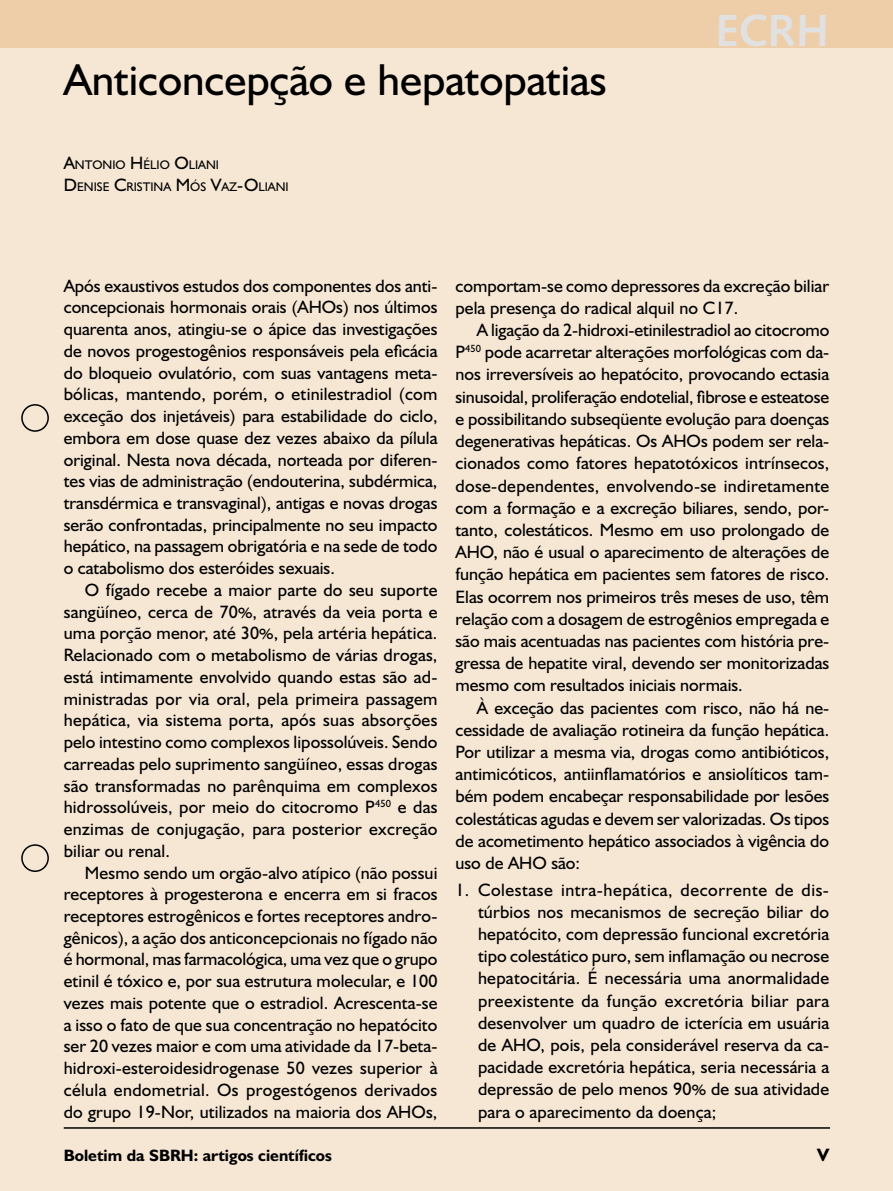
<style>
.page{position:relative;width:893px;height:1191px;background:#f6e6d4}
.page>*{position:absolute;margin:0;border:0;box-sizing:border-box;transform-origin:0 0}
.Titulo{font:45px "Humanist 521 BT";color:#000}
.t1{font:45px "Humanist 531 BT Bold A";color:#e1e1e1}
.Texto{font:18px/21.8px "Humanist 521 BT";color:#000;text-align:justify}
.t2{font:700 18px "Humanist 521 BT";color:#000}
.t3{font:700 16.5px "Humanist 521 BT";color:#000}
.Texto-2{font:12.6px "Humanist 521 BT";color:#000}
.s1{font-size:18px}
.s2{font-size:15px}
</style>
<div class="page">
<div style="left:0;top:0;width:893px;height:48px;background:#edcea9"></div>
<div style="left:21px;top:404px;width:28px;height:28px;border:2px solid #000;border-radius:50%"></div>
<div style="left:21px;top:844px;width:28px;height:28px;border:2px solid #000;border-radius:50%"></div>
<hr style="left:64px;top:1127px;width:766px;height:1px;background:#000">
<p class="Titulo" style="left:64px;top:51px;width:544px">Anticoncepção e hepatopatias</p>
<p class="Texto-2" style="left:64px;top:157px;width:157px"><span class="s1">A</span>NTONIO <span class="s1">H</span>ÉLIO <span class="s1">O</span>LIANI</p>
<p class="Texto-2" style="left:64px;top:179px;width:226px"><span class="s1">D</span>ENISE <span class="s1">C</span>RISTINA <span class="s1">M</span>ÓS <span class="s1">V</span>AZ<span class="s1">-O</span>LIANI</p>
<h1 class="t1" style="left:715px;top:2px;width:115px">ECRH</h1>
<p class="Texto" style="left:64px;top:274px;width:375px">Após exaustivos estudos dos componentes dos anti&shy;concepcionais hormonais orais (AHOs) nos últimos quarenta anos, atingiu-se o ápice das investigações de novos progestogênios responsáveis pela eficácia do bloqueio ovulatório, com suas vantagens meta&shy;bólicas, mantendo, porém, o etinilestradiol (com exceção dos injetáveis) para estabilidade do ciclo, embora em dose quase dez vezes abaixo da pílula original. Nesta nova década, norteada por diferen&shy;tes vias de administração (endouterina, subdérmica, transdérmica e transvaginal), antigas e novas drogas serão confrontadas, principalmente no seu impacto hepático, na passagem obrigatória e na sede de todo o catabolismo dos esteróides sexuais.</p>
<p class="Texto" style="left:64px;top:578px;width:375px;text-indent:21px">O fígado recebe a maior parte do seu suporte sangüíneo, cerca de 70<span class="s2">%</span>, através da veia porta e uma porção menor, até 30<span class="s2">%</span>, pela artéria hepática.<br>Relacionado com o metabolismo de várias drogas, está intimamente envolvido quando estas são ad&shy;ministradas por via oral, pela primeira passagem hepática, via sistema porta, após suas absorções pelo intestino como complexos lipossolúveis. Sendo carreadas pelo suprimento sangüíneo, essas drogas são transformadas no parênquima em complexos hidrossolúveis, por meio do citocromo P<sup>450</sup> e das enzimas de conjugação, para posterior excreção biliar ou renal.</p>
<p class="Texto" style="left:64px;top:861px;width:375px;text-indent:21px">Mesmo sendo um orgão-alvo atípico (não possui receptores à progesterona e encerra em si fracos receptores estrogênicos e fortes receptores andro&shy;gênicos), a ação dos anticoncepcionais no fígado não é hormonal, mas farmacológica, uma vez que o grupo etinil é tóxico e, por sua estrutura molecular, e 100 vezes mais potente que o estradiol. Acrescenta-se a isso o fato de que sua concentração no hepatócito ser 20 vezes maior e com uma atividade da 17-beta&shy;hidroxi-esteroidesidrogenase 50 vezes superior à célula endometrial. Os progestógenos derivados do grupo 19-Nor, utilizados na maioria dos AHOs,</p>
<p class="Texto" style="left:455px;top:274px;width:375px;line-height:22.2px">comportam-se como depressores da excreção biliar pela presença do radical alquil no C17.</p>
<p class="Texto" style="left:455px;top:318px;width:375px;line-height:22.2px;text-indent:21px">A ligação da 2-hidroxi-etinilestradiol ao citocromo P<sup>450</sup> pode acarretar alterações morfológicas com da&shy;nos irreversíveis ao hepatócito, provocando ectasia sinusoidal, proliferação endotelial, fibrose e esteatose e possibilitando subseqüente evolução para doenças degenerativas hepáticas. Os AHOs podem ser rela&shy;cionados como fatores hepatotóxicos intrínsecos, dose-dependentes, envolvendo-se indiretamente com a formação e a excreção biliares, sendo, por&shy;tanto, colestáticos. Mesmo em uso prolongado de AHO, não é usual o aparecimento de alterações de função hepática em pacientes sem fatores de risco.<br>Elas ocorrem nos primeiros três meses de uso, têm relação com a dosagem de estrogênios empregada e são mais acentuadas nas pacientes com história pre&shy;gressa de hepatite viral, devendo ser monitorizadas mesmo com resultados iniciais normais.</p>
<p class="Texto" style="left:455px;top:696px;width:375px;line-height:22.2px;text-indent:21px">À exceção das pacientes com risco, não há ne&shy;cessidade de avaliação rotineira da função hepática.<br>Por utilizar a mesma via, drogas como antibióticos, antimicóticos, antiinflamatórios e ansiolíticos tam&shy;bém podem encabeçar responsabilidade por lesões colestáticas agudas e devem ser valorizadas. Os tipos de acometimento hepático associados à vigência do uso de AHO são:</p>
<p class="Texto" style="left:478px;top:878px;width:353px;line-height:22.2px;text-indent:-22px">1. Colestase intra-hepática, decorrente de dis&shy;túrbios nos mecanismos de secreção biliar do hepatócito, com depressão funcional excretória tipo colestático puro, sem inflamação ou necrose hepatocitária. É necessária uma anormalidade preexistente da função excretória biliar para desenvolver um quadro de icterícia em usuária de AHO, pois, pela considerável reserva da ca&shy;pacidade excretória hepática, seria necessária a depressão de pelo menos 90<span class="s2">%</span> de sua atividade para o aparecimento da doença;</p>
<p class="t3" style="left:64px;top:1145px;width:270px">Boletim da SBRH: artigos científicos</p>
<p class="t2" style="left:817px;top:1143px;width:14px">V</p>
</div>
